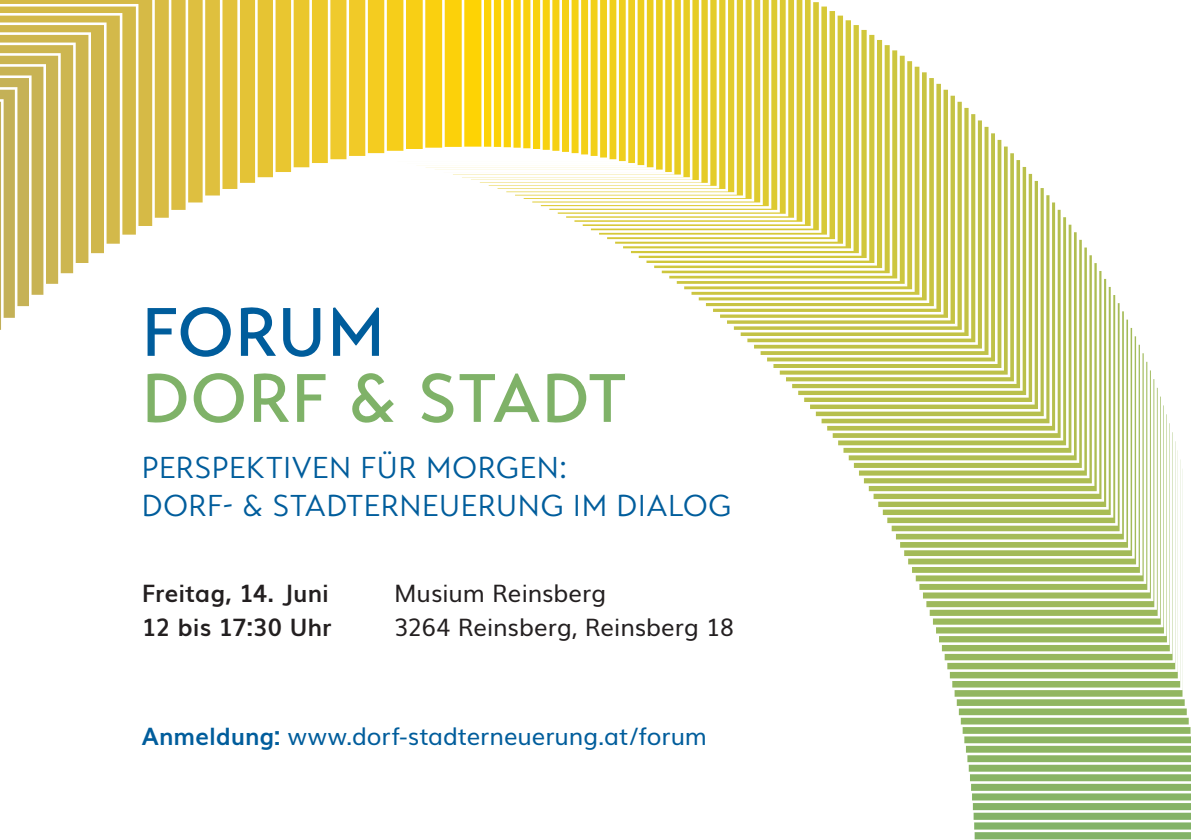
<style>
.page{position:relative;width:1191px;height:840px;background:#fff}
.page>*{position:absolute;margin:0;border:0;box-sizing:border-box;transform-origin:0 0}
.t1{font:500 68px "Transat Text";letter-spacing:.01em;color:#7fb268}
.t2{font:500 68px "Transat Text";letter-spacing:.015em;color:#005d9c}
.t3{font:30px/38px "Transat Text Standard";letter-spacing:.015em;color:#005d9c}
.t4{font:24px "Muli";letter-spacing:-.005em;color:#005d9c}
.t5{font:24px/34px "Muli";letter-spacing:-.005em;color:#231f20}
.t6{font:700 24px/34px "Muli";letter-spacing:.01em;color:#231f20}
.s1{font-weight:700}
</style>
<div class="page">
<hr style="left:1190px;top:0;width:1px;height:839px;background:#004a7f">
<svg style="left:974px;top:831px;width:217px;height:8px;fill:#83b367"></svg>
<svg style="left:974px;top:822px;width:217px;height:9px;fill:#83b367"></svg>
<svg style="left:973px;top:812px;width:218px;height:10px;fill:#84b266"></svg>
<svg style="left:972px;top:802px;width:219px;height:10px;fill:#86b366"></svg>
<svg style="left:972px;top:793px;width:219px;height:9px;fill:#87b465"></svg>
<svg style="left:971px;top:783px;width:220px;height:10px;fill:#88b364"></svg>
<svg style="left:970px;top:773px;width:221px;height:10px;fill:#89b465"></svg>
<svg style="left:968px;top:764px;width:223px;height:9px;fill:#8ab464"></svg>
<svg style="left:967px;top:754px;width:224px;height:10px;fill:#8bb464"></svg>
<svg style="left:966px;top:745px;width:225px;height:9px;fill:#8db563"></svg>
<svg style="left:964px;top:736px;width:227px;height:9px;fill:#8db562"></svg>
<svg style="left:962px;top:726px;width:229px;height:10px"></svg>
<svg style="left:960px;top:493px;width:231px;height:233px;fill:#90b662"></svg>
<svg style="left:958px;top:493px;width:231px;height:224px;fill:#90b661"></svg>
<svg style="left:956px;top:493px;width:231px;height:215px"></svg>
<svg style="left:954px;top:469px;width:231px;height:230px"></svg>
<svg style="left:952px;top:459px;width:230px;height:230px;fill:#94b760"></svg>
<svg style="left:949px;top:450px;width:231px;height:230px"></svg>
<svg style="left:947px;top:441px;width:230px;height:230px;fill:#96b75e"></svg>
<svg style="left:944px;top:432px;width:231px;height:230px"></svg>
<svg style="left:941px;top:423px;width:231px;height:230px"></svg>
<svg style="left:939px;top:414px;width:230px;height:230px"></svg>
<svg style="left:936px;top:405px;width:230px;height:230px"></svg>
<svg style="left:933px;top:396px;width:230px;height:231px"></svg>
<svg style="left:929px;top:387px;width:231px;height:231px"></svg>
<svg style="left:926px;top:379px;width:230px;height:230px"></svg>
<svg style="left:923px;top:370px;width:230px;height:230px"></svg>
<svg style="left:919px;top:361px;width:230px;height:231px"></svg>
<svg style="left:915px;top:353px;width:231px;height:230px"></svg>
<svg style="left:912px;top:344px;width:230px;height:231px"></svg>
<svg style="left:908px;top:336px;width:230px;height:230px"></svg>
<svg style="left:904px;top:328px;width:230px;height:230px"></svg>
<svg style="left:900px;top:319px;width:230px;height:231px"></svg>
<svg style="left:896px;top:311px;width:230px;height:230px"></svg>
<svg style="left:891px;top:303px;width:231px;height:230px"></svg>
<svg style="left:887px;top:295px;width:230px;height:230px"></svg>
<svg style="left:882px;top:287px;width:231px;height:230px"></svg>
<svg style="left:878px;top:278px;width:230px;height:231px"></svg>
<svg style="left:873px;top:271px;width:231px;height:230px"></svg>
<svg style="left:868px;top:263px;width:231px;height:230px"></svg>
<svg style="left:863px;top:255px;width:231px;height:230px"></svg>
<svg style="left:859px;top:247px;width:230px;height:231px"></svg>
<svg style="left:853px;top:239px;width:231px;height:231px"></svg>
<svg style="left:848px;top:232px;width:231px;height:230px"></svg>
<svg style="left:843px;top:224px;width:231px;height:231px"></svg>
<svg style="left:838px;top:217px;width:230px;height:230px"></svg>
<svg style="left:832px;top:209px;width:231px;height:231px"></svg>
<svg style="left:827px;top:202px;width:230px;height:231px"></svg>
<svg style="left:821px;top:195px;width:231px;height:230px"></svg>
<svg style="left:815px;top:188px;width:231px;height:230px"></svg>
<svg style="left:810px;top:181px;width:230px;height:230px;fill:#b8c04e"></svg>
<svg style="left:804px;top:173px;width:230px;height:231px;fill:#bac04b"></svg>
<svg style="left:798px;top:167px;width:230px;height:230px;fill:#bac04b"></svg>
<svg style="left:792px;top:160px;width:230px;height:230px;fill:#bac04a"></svg>
<svg style="left:786px;top:153px;width:230px;height:231px"></svg>
<svg style="left:779px;top:146px;width:231px;height:231px"></svg>
<svg style="left:773px;top:139px;width:231px;height:231px;fill:#bdc14a"></svg>
<svg style="left:767px;top:133px;width:230px;height:231px"></svg>
<svg style="left:760px;top:126px;width:231px;height:231px"></svg>
<svg style="left:754px;top:120px;width:230px;height:231px;fill:#c2c34d"></svg>
<svg style="left:747px;top:114px;width:231px;height:230px"></svg>
<svg style="left:740px;top:107px;width:231px;height:231px"></svg>
<svg style="left:733px;top:101px;width:231px;height:231px"></svg>
<svg style="left:727px;top:95px;width:230px;height:231px"></svg>
<svg style="left:720px;top:89px;width:230px;height:231px"></svg>
<svg style="left:713px;top:83px;width:230px;height:231px"></svg>
<svg style="left:705px;top:78px;width:231px;height:230px"></svg>
<svg style="left:698px;top:72px;width:231px;height:231px"></svg>
<svg style="left:691px;top:66px;width:231px;height:231px"></svg>
<svg style="left:684px;top:61px;width:230px;height:231px"></svg>
<svg style="left:676px;top:55px;width:231px;height:231px"></svg>
<svg style="left:669px;top:50px;width:230px;height:231px"></svg>
<svg style="left:661px;top:45px;width:231px;height:230px"></svg>
<svg style="left:656px;top:40px;width:228px;height:230px;fill:#cfc73e"></svg>
<svg style="left:656px;top:34px;width:221px;height:231px"></svg>
<svg style="left:656px;top:29px;width:213px;height:231px"></svg>
<svg style="left:656px;top:25px;width:205px;height:230px"></svg>
<svg style="left:656px;top:20px;width:197px;height:231px"></svg>
<svg style="left:656px;top:15px;width:189px;height:231px"></svg>
<svg style="left:656px;top:11px;width:181px;height:230px;fill:#d6c838"></svg>
<svg style="left:656px;top:6px;width:173px;height:231px;fill:#d8ca3d"></svg>
<svg style="left:656px;top:2px;width:165px;height:231px"></svg>
<svg style="left:656px;top:0;width:157px;height:228px;fill:#d9c939"></svg>
<svg style="left:656px;top:0;width:149px;height:224px"></svg>
<svg style="left:656px;top:0;width:140px;height:220px"></svg>
<svg style="left:656px;top:0;width:132px;height:216px"></svg>
<svg style="left:656px;top:0;width:124px;height:212px"></svg>
<svg style="left:656px;top:0;width:115px;height:208px;fill:#deca31"></svg>
<svg style="left:656px;top:0;width:107px;height:205px"></svg>
<svg style="left:656px;top:0;width:98px;height:201px"></svg>
<svg style="left:656px;top:0;width:89px;height:198px;fill:#e1cb2e"></svg>
<svg style="left:656px;top:0;width:81px;height:195px;fill:#e3ce35"></svg>
<svg style="left:656px;top:0;width:72px;height:191px"></svg>
<svg style="left:656px;top:0;width:63px;height:188px"></svg>
<svg style="left:656px;top:0;width:54px;height:185px;fill:#e5cb26"></svg>
<svg style="left:656px;top:0;width:45px;height:182px;fill:#e6cc25"></svg>
<svg style="left:656px;top:0;width:36px;height:180px;fill:#e7cd23"></svg>
<svg style="left:656px;top:0;width:27px;height:177px;fill:#e8cc21"></svg>
<svg style="left:656px;top:0;width:18px;height:174px;fill:#eacd20"></svg>
<svg style="left:656px;top:0;width:9px;height:172px;fill:#eace1e"></svg>
<svg style="left:0;top:0;width:656px;height:330px"></svg>
<h1 class="t2" style="left:142px;top:291px;width:244px">FORUM</h1>
<h1 class="t1" style="left:142px;top:357px;width:486px">DORF &amp; STADT</h1>
<p class="t3" style="left:142px;top:448px;width:591px">PERSPEKTIVEN FÜR MORGEN:<br>DORF- &amp; STADTERNEUERUNG IM DIALOG</p>
<p class="t6" style="left:142px;top:574px;width:191px">Freitag, 14. Juni<br>12 bis 17:30 Uhr</p>
<p class="t5" style="left:394px;top:573px;width:341px">Musium Reinsberg<br>3264 Reinsberg, Reinsberg 18</p>
<p class="t4" style="left:142px;top:716px;width:566px"><span class="s1">Anmeldung:</span> www.dorf-stadterneuerung.at/forum</p>
</div>
